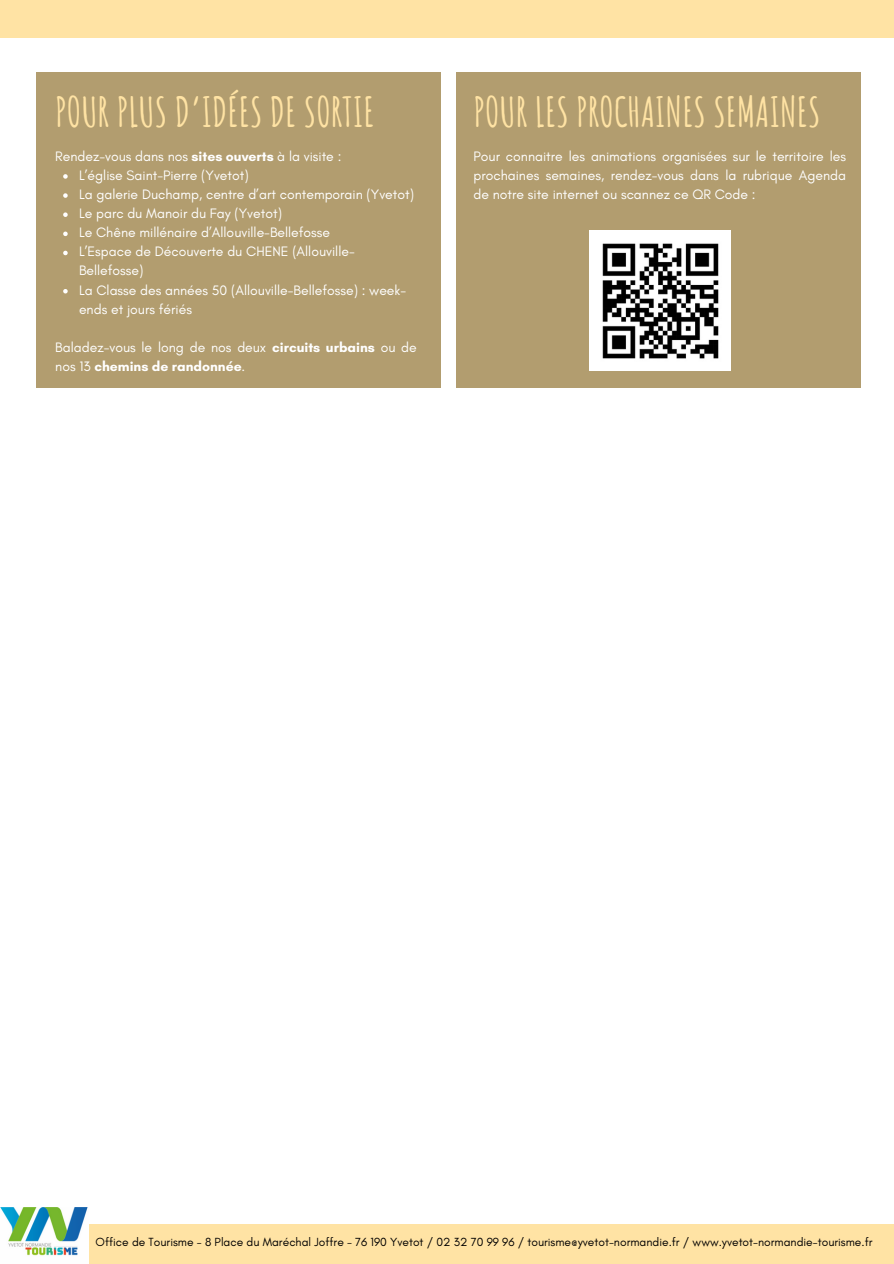
<style>
.page{position:relative;width:894px;height:1264px;background:#fff}
.page>*{position:absolute;margin:0;border:0;box-sizing:border-box;transform-origin:0 0}
.t1{font:700 40.5px "Amatic SC";color:#ffe3a4}
.t2{font:13.95px/19.2px "Glacial Indifference";color:#fff}
.t3{font:12px "Glacial Indifference";color:#000}
.s1{font-weight:700}
</style>
<div class="page">
<div style="left:0;top:1224px;width:893px;height:39px;background:#ffe3a4"></div>
<div style="left:0;top:0;width:893px;height:38px;background:#ffe3a4"></div>
<img style="left:0;top:1207px;width:89px;height:56px">
<div style="left:36px;top:72px;width:404px;height:316px;background:#b29d6f"></div>
<div style="left:456px;top:72px;width:404px;height:316px;background:#b29d6f"></div>
<img style="left:589px;top:230px;width:141px;height:141px">
<svg style="left:63px;top:174px;width:5px;height:5px"></svg>
<svg style="left:63px;top:193px;width:5px;height:5px"></svg>
<svg style="left:63px;top:212px;width:5px;height:5px"></svg>
<svg style="left:63px;top:231px;width:5px;height:5px"></svg>
<svg style="left:63px;top:251px;width:5px;height:4px"></svg>
<svg style="left:63px;top:289px;width:5px;height:4px"></svg>
<p class="t1" style="left:55px;top:85px;width:321px">POUR PLUS D’IDÉES DE SORTIE</p>
<p class="t2" style="left:55px;top:146px;width:287px">Rendez-vous dans nos <span class="s1">sites ouverts</span> à la visite :</p>
<p class="t2" style="left:79px;top:165px;width:171px">L’église Saint-Pierre (Yvetot)</p>
<p class="t2" style="left:79px;top:184px;width:336px">La galerie Duchamp, centre d’art contemporain (Yvetot)</p>
<p class="t2" style="left:79px;top:203px;width:204px">Le parc du Manoir du Fay (Yvetot)</p>
<h2 class="t2" style="left:79px;top:223px;width:252px">Le Chêne millénaire d’Allouville-Bellefosse</h2>
<h1 class="t2" style="left:79px;top:242px;width:277px">L’Espace de Découverte du CHENE (Allouville-<br>Bellefosse)</h1>
<h2 class="t2" style="left:79px;top:280px;width:328px">La Classe des années 50 (Allouville-Bellefosse) : week&shy;ends et jours fériés</h2>
<p class="t2" style="left:55px;top:337px;width:363px">Baladez-vous le long de nos deux <span class="s1">circuits urbains</span> ou de nos 13 <span class="s1">chemins de randonnée</span>.</p>
<p class="t1" style="left:473px;top:85px;width:348px">POUR LES PROCHAINES SEMAINES</p>
<p class="t2" style="left:473px;top:146px;width:374px;text-align:justify">Pour connaitre les animations organisées sur le territoire les prochaines semaines, rendez-vous dans la rubrique Agenda de notre site internet ou scannez ce QR Code :</p>
<h1 class="t3" style="left:95px;top:1234px;width:778px">Office de Tourisme - 8 Place du Maréchal Joffre - 76 190 Yvetot / 02 32 70 99 96 / tourisme@yvetot-normandie.fr / www.yvetot-normandie-tourisme.fr</h1>
</div>
